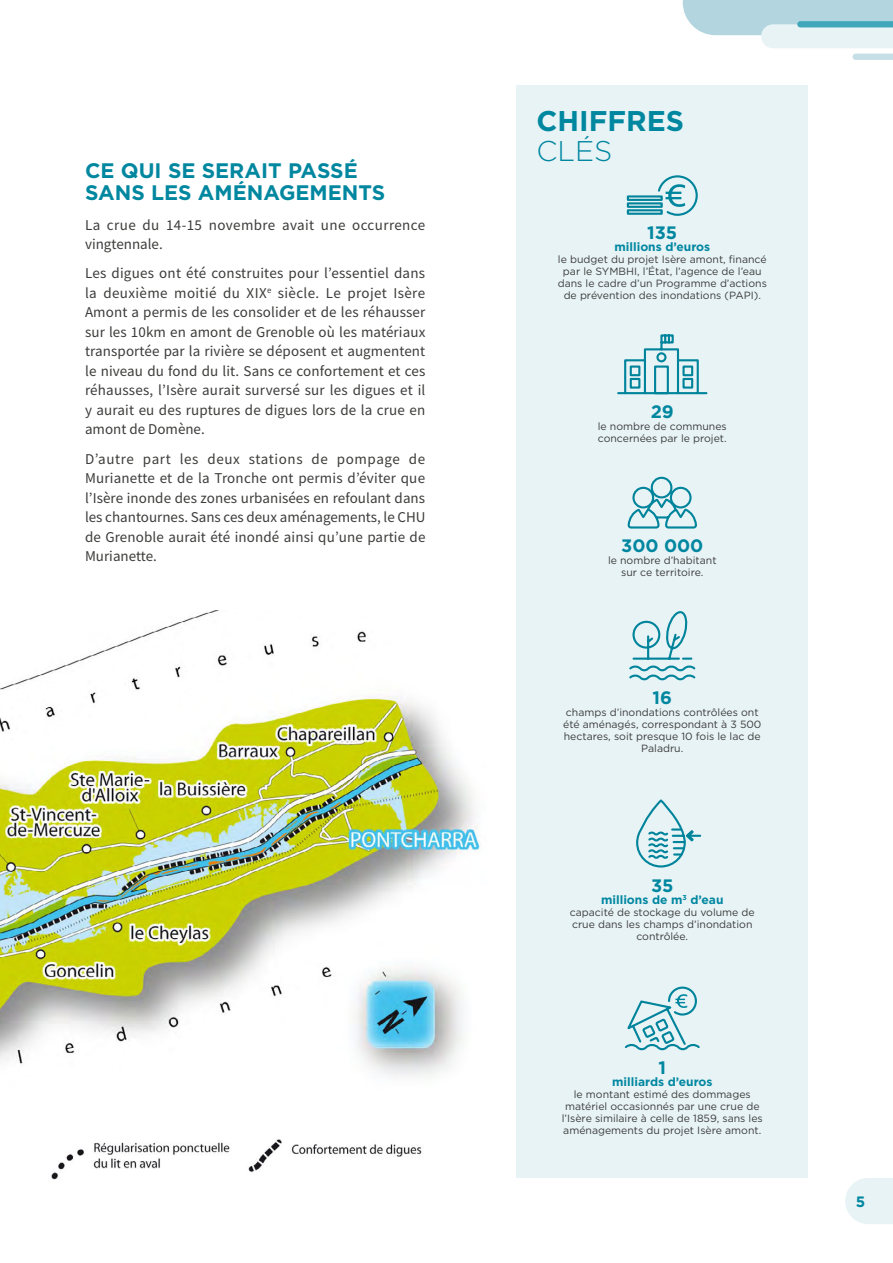
<style>
.page{position:relative;width:893px;height:1263px;background:#fff}
.page>*{position:absolute;margin:0;border:0;box-sizing:border-box;transform-origin:0 0}
.t1{font:700 28.5px "Gotham";color:#0087a0}
.t2{font:300 28.5px "Gotham";color:#0087a0}
.t3{font:700 21px/22.5px "Gotham";color:#0087a0}
.t4{font:700 18px "Gotham";color:#0087a0}
.t5{font:15px/19.5px "Source Sans Pro";letter-spacing:.01em;color:#3c3c3b;text-align:justify}
.t6{font:700 15px "Gotham";color:#0087a0}
.t7{font:700 12px "Gotham";color:#0087a0}
.t8{font:10.5px/12px "Gotham";color:#3c3c3b;text-align:center}
</style>
<div class="page">
<div style="left:517px;top:85px;width:291px;height:1093px;background:#e8f3f6"></div>
<img style="left:0;top:610px;width:481px;height:467px">
<svg style="left:845px;top:1178px;width:48px;height:46px"></svg>
<svg style="left:629px;top:611px;width:67px;height:70px"></svg>
<svg style="left:636px;top:800px;width:64px;height:68px"></svg>
<svg style="left:627px;top:476px;width:70px;height:53px"></svg>
<svg style="left:617px;top:334px;width:91px;height:61px"></svg>
<svg style="left:624px;top:986px;width:76px;height:65px"></svg>
<div style="left:627px;top:209px;width:36px;height:6px;border:2px solid #00849b"></div>
<div style="left:627px;top:202px;width:36px;height:6px;border:2px solid #00849b"></div>
<div style="left:627px;top:195px;width:36px;height:6px;border:2px solid #00849b"></div>
<svg style="left:656px;top:175px;width:42px;height:41px"></svg>
<img style="left:51px;top:1142px;width:179px;height:38px">
<img style="left:248px;top:1139px;width:174px;height:34px">
<svg style="left:853px;top:54px;width:40px;height:6px"></svg>
<svg style="left:683px;top:0;width:210px;height:48px"></svg>
<h2 class="t3" style="left:85px;top:159px;width:302px">CE QUI SE SERAIT PASSÉ<br>SANS LES AMÉNAGEMENTS</h2>
<p class="t5" style="left:85px;top:215px;width:342px">La crue du 14-15 novembre avait une occurrence vingtennale.</p>
<p class="t5" style="left:85px;top:264px;width:342px">Les digues ont été construites pour l’essentiel dans la deuxième moitié du XIX<sup>e</sup> siècle. Le projet Isère Amont a permis de les consolider et de les réhausser sur les 10km en amont de Grenoble où les matériaux transportée par la rivière se déposent et augmentent le niveau du fond du lit. Sans ce confortement et ces réhausses, l’Isère aurait surversé sur les digues et il y aurait eu des ruptures de digues lors de la crue en amont de Domène.</p>
<p class="t5" style="left:85px;top:449px;width:342px">D’autre part les deux stations de pompage de Murianette et de la Tronche ont permis d’éviter que l’Isère inonde des zones urbanisées en refoulant dans les chantournes. Sans ces deux aménagements, le CHU de Grenoble aurait été inondé ainsi qu’une partie de Murianette.</p>
<h1 class="t1" style="left:536px;top:105px;width:149px">CHIFFRES</h1>
<h1 class="t2" style="left:536px;top:136px;width:78px">CLÉS</h1>
<p class="t4" style="left:647px;top:223px;width:32px">135</p>
<p class="t7" style="left:614px;top:240px;width:97px">millions d’euros</p>
<p class="t8" style="left:558px;top:254px;width:211px">le budget du projet Isère amont, financé par le SYMBHI, l’État, l’agence de l’eau dans le cadre d’un Programme d’actions de prévention des inondations (PAPI).</p>
<p class="t4" style="left:651px;top:401px;width:25px">29</p>
<p class="t8" style="left:598px;top:420px;width:131px;text-align:left">le nombre de communes concernées par le projet.</p>
<p class="t4" style="left:621px;top:535px;width:84px">300 000</p>
<p class="t8" style="left:608px;top:554px;width:110px">le nombre d’habitant sur ce territoire.</p>
<p class="t4" style="left:652px;top:688px;width:21px">16</p>
<p class="t8" style="left:563px;top:707px;width:200px">champs d’inondations contrôlées ont été aménagés, correspondant à 3 500 hectares, soit presque 10 fois le lac de<br>Paladru.</p>
<p class="t4" style="left:651px;top:875px;width:24px">35</p>
<p class="t7" style="left:601px;top:892px;width:124px">millions de m<sup>3</sup> d’eau</p>
<p class="t8" style="left:570px;top:906px;width:186px">capacité de stockage du volume de crue dans les champs d’inondation contrôlée.</p>
<p class="t4" style="left:658px;top:1058px;width:9px">1</p>
<p class="t7" style="left:612px;top:1075px;width:102px">milliards d’euros</p>
<p class="t8" style="left:562px;top:1089px;width:202px">le montant estimé des dommages matériel occasionnés par une crue de l’Isère similaire à celle de 1859, sans les aménagements du projet Isère amont.</p>
<p class="t6" style="left:856px;top:1193px;width:11px">5</p>
</div>
